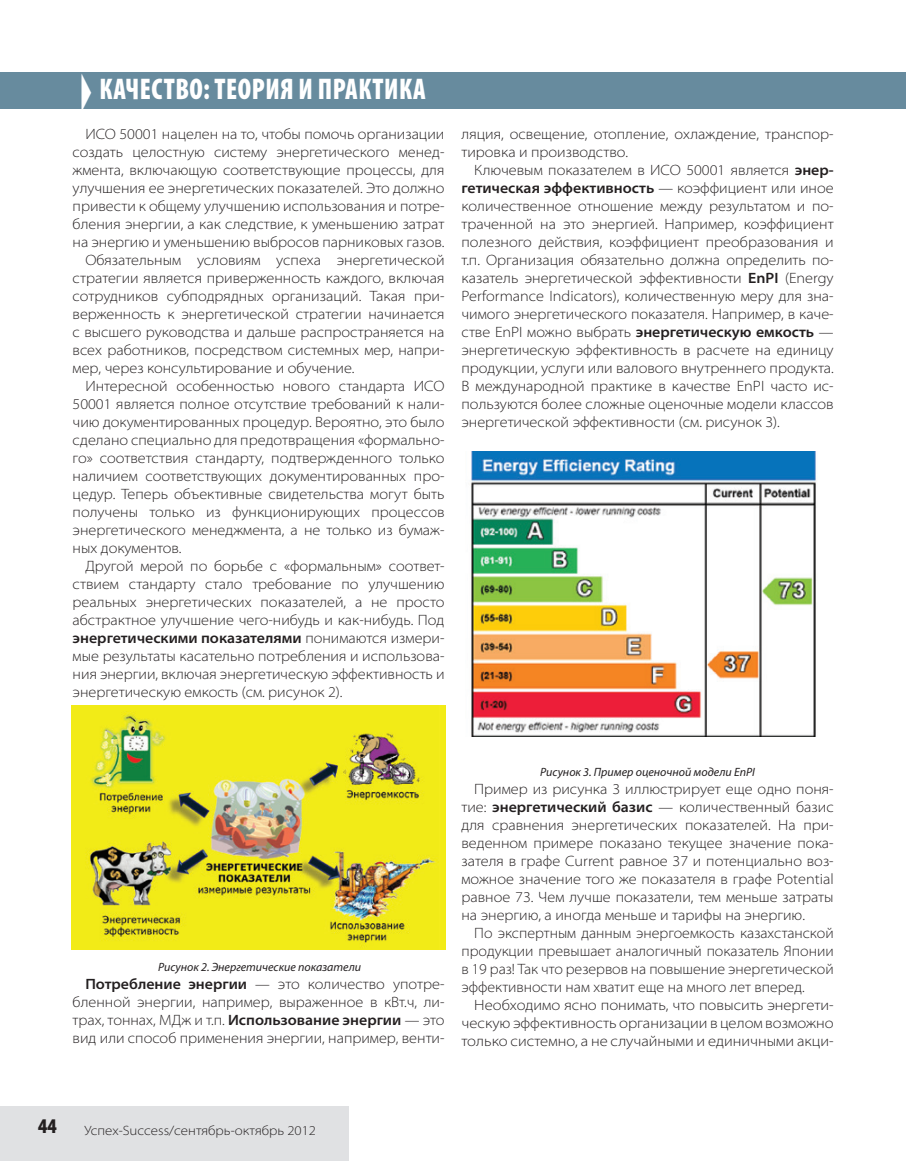
<style>
.page{position:relative;width:906px;height:1161px;background:#fff}
.page>*{position:absolute;margin:0;border:0;box-sizing:border-box;transform-origin:0 0}
.t1{font:900 condensed 30px "Myriad Pro";letter-spacing:.02em;color:#fff;scale:.9 1}
.t2{font:900 condensed 21px "Myriad Pro";color:#231f20}
.t3{font:300 semi-expanded 15px/18px "Myriad Pro";color:#231f20;text-align:justify}
.t4{font:300 semi-expanded 15px/18px "Myriad Pro";color:#231f20;text-align:justify;scale:.96 1}
.t5{font:300 semi-expanded 13.5px "Myriad Pro";color:#231f20}
.t6{font:italic 12px "Myriad Pro";color:#231f20}
.s1{font-weight:600}
</style>
<div class="page">
<div style="left:0;top:1107px;width:349px;height:54px;background:#e0e1e3"></div>
<div style="left:0;top:72px;width:906px;height:36px;background:#678b9e"></div>
<img style="left:71px;top:705px;width:374px;height:244px">
<img style="left:471px;top:452px;width:345px;height:285px">
<p class="t1" style="left:100px;top:72px;width:364px">КАЧЕСТВО: ТЕОРИЯ И ПРАКТИКА</p>
<p class="t3" style="left:73px;top:125px;width:373px;text-indent:13px">ИСО 50001 нацелен на то, чтобы помочь организации создать целостную систему энергетического менед&shy;жмента, включающую соответствующие процессы, для улучшения ее энергетических показателей. Это должно привести к общему улучшению использования и потре&shy;бления энергии, а как следствие, к уменьшению затрат на энергию и уменьшению выбросов парниковых газов.</p>
<p class="t3" style="left:73px;top:251px;width:373px;text-indent:13px">Обязательным условиям успеха энергетической стратегии является приверженность каждого, включая сотрудников субподрядных организаций. Такая при&shy;верженность к энергетической стратегии начинается с высшего руководства и дальше распространяется на всех работников, посредством системных мер, напри&shy;мер, через консультирование и обучение.</p>
<p class="t3" style="left:73px;top:377px;width:373px;text-indent:13px">Интересной особенностью нового стандарта ИСО 50001 является полное отсутствие требований к нали&shy;чию документированных процедур. Вероятно, это было сделано специально для предотвращения «формально&shy;го» соответствия стандарту, подтвержденного только наличием соответствующих документированных про&shy;цедур. Теперь объективные свидетельства могут быть получены только из функционирующих процессов энергетического менеджмента, а не только из бумаж&shy;ных документов.</p>
<p class="t3" style="left:73px;top:557px;width:373px;text-indent:13px">Другой мерой по борьбе с «формальным» соответ&shy;ствием стандарту стало требование по улучшению реальных энергетических показателей, а не просто абстрактное улучшение чего-нибудь и как-нибудь. Под <span class="s1">энергетическими показателями</span> понимаются измери&shy;мые результаты касательно потребления и использова&shy;ния энергии, включая энергетическую эффективность и энергетическую емкость (см. рисунок 2).</p>
<p class="t3" style="left:461px;top:125px;width:374px">ляция, освещение, отопление, охлаждение, транспор&shy;тировка и производство.</p>
<p class="t3" style="left:461px;top:161px;width:374px;text-indent:13px">Ключевым показателем в ИСО 50001 является <span class="s1">энер&shy;гетическая эффективность</span> — коэффициент или иное количественное отношение между результатом и по&shy;траченной на это энергией. Например, коэффициент полезного действия, коэффициент преобразования и т.п. Организация обязательно должна определить по&shy;казатель энергетической эффективности <span class="s1">EnPI</span> (Energy Performance Indicators), количественную меру для зна&shy;чимого энергетического показателя. Например, в каче&shy;стве EnPI можно выбрать <span class="s1">энергетическую емкость</span> — энергетическую эффективность в расчете на единицу продукции, услуги или валового внутреннего продукта.<br>В международной практике в качестве EnPI часто ис&shy;пользуются более сложные оценочные модели классов энергетической эффективности (см. рисунок 3).</p>
<p class="t6" style="left:158px;top:959px;width:205px">Рисунок 2. Энергетические показатели</p>
<p class="t3" style="left:73px;top:975px;width:373px;text-indent:13px"><span class="s1">Потребление энергии</span> — это количество употре&shy;бленной энергии, например, выраженное в кВт.ч, ли&shy;трах, тоннах, МДж и т.п. <span class="s1">Использование энергии</span> — это вид или способ применения энергии, например, венти-</p>
<p class="t6" style="left:540px;top:765px;width:216px">Рисунок 3. Пример оценочной модели EnPI</p>
<p class="t3" style="left:461px;top:780px;width:374px;text-indent:13px">Пример из рисунка 3 иллюстрирует еще одно поня&shy;тие: <span class="s1">энергетический базис</span> — количественный базис для сравнения энергетических показателей. На при&shy;веденном примере показано текущее значение пока&shy;зателя в графе Current равное 37 и потенциально воз&shy;можное значение того же показателя в графе Potential равное 73. Чем лучше показатели, тем меньше затраты на энергию, а иногда меньше и тарифы на энергию.</p>
<p class="t4" style="left:461px;top:924px;width:389px;text-indent:13px">По экспертным данным энергоемкость казахстанской продукции превышает аналогичный показатель Японии в 19 раз! Так что резервов на повышение энергетической эффективности нам хватит еще на много лет вперед.</p>
<p class="t3" style="left:461px;top:996px;width:374px;text-indent:13px">Необходимо ясно понимать, что повысить энергети&shy;ческую эффективность организации в целом возможно только системно, а не случайными и единичными акци-</p>
<h2 class="t2" style="left:38px;top:1114px;width:20px">44</h2>
<p class="t5" style="left:84px;top:1122px;width:233px">Успех-Success/сентябрь-октябрь 2012</p>
</div>
